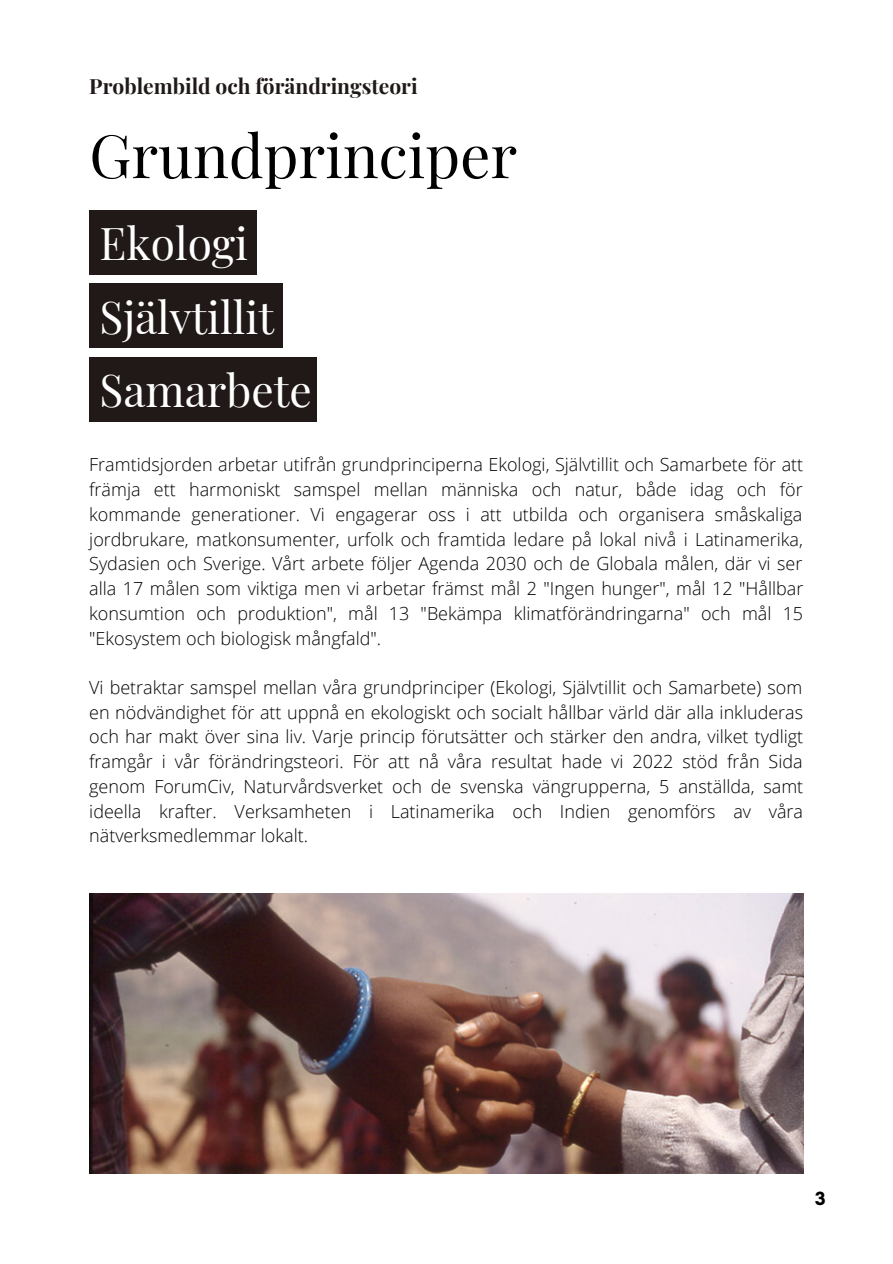
<style>
.page{position:relative;width:893px;height:1264px;background:#fff}
.page>*{position:absolute;margin:0;border:0;box-sizing:border-box;transform-origin:0 0}
.t1{font:60px "Playfair Display";color:#000}
.t2{font:44.25px "Playfair Display";color:#fff}
.t3{font:700 21px "Playfair Display";color:#201917}
.t4{font:700 19.5px "Glacial Indifference";color:#000}
.t5{font:300 18px/24.8px "Open Sans";color:#000;text-align:justify}
</style>
<div class="page">
<div style="left:89px;top:210px;width:168px;height:64px;background:#201917"></div>
<div style="left:89px;top:284px;width:194px;height:64px;background:#201917"></div>
<div style="left:89px;top:357px;width:227px;height:64px;background:#201917"></div>
<img style="left:89px;top:893px;width:714px;height:280px">
<p class="t3" style="left:89px;top:71px;width:330px">Problembild och förändringsteori</p>
<p class="t1" style="left:89px;top:113px;width:429px">Grundprinciper</p>
<p class="t2" style="left:99px;top:212px;width:150px">Ekologi</p>
<p class="t2" style="left:99px;top:286px;width:176px">Självtillit</p>
<p class="t2" style="left:99px;top:359px;width:214px">Samarbete</p>
<p class="t5" style="left:89px;top:452px;width:715px">Framtidsjorden arbetar utifrån grundprinciperna Ekologi, Självtillit och Samarbete för att främja ett harmoniskt samspel mellan människa och natur, både idag och för kommande generationer. Vi engagerar oss i att utbilda och organisera småskaliga jordbrukare, matkonsumenter, urfolk och framtida ledare på lokal nivå i Latinamerika, Sydasien och Sverige. Vårt arbete följer Agenda 2030 och de Globala målen, där vi ser alla 17 målen som viktiga men vi arbetar främst mål 2 "Ingen hunger", mål 12 "Hållbar konsumtion och produktion", mål 13 "Bekämpa klimatförändringarna" och mål 15 "Ekosystem och biologisk mångfald".</p>
<p class="t5" style="left:89px;top:674px;width:715px">Vi betraktar samspel mellan våra grundprinciper (Ekologi, Självtillit och Samarbete) som en nödvändighet för att uppnå en ekologiskt och socialt hållbar värld där alla inkluderas och har makt över sina liv. Varje princip förutsätter och stärker den andra, vilket tydligt framgår i vår förändringsteori. För att nå våra resultat hade vi 2022 stöd från Sida genom ForumCiv, Naturvårdsverket och de svenska vängrupperna, 5 anställda, samt ideella krafter. Verksamheten i Latinamerika och Indien genomförs av våra nätverksmedlemmar lokalt.</p>
<p class="t4" style="left:815px;top:1186px;width:12px">3</p>
</div>
